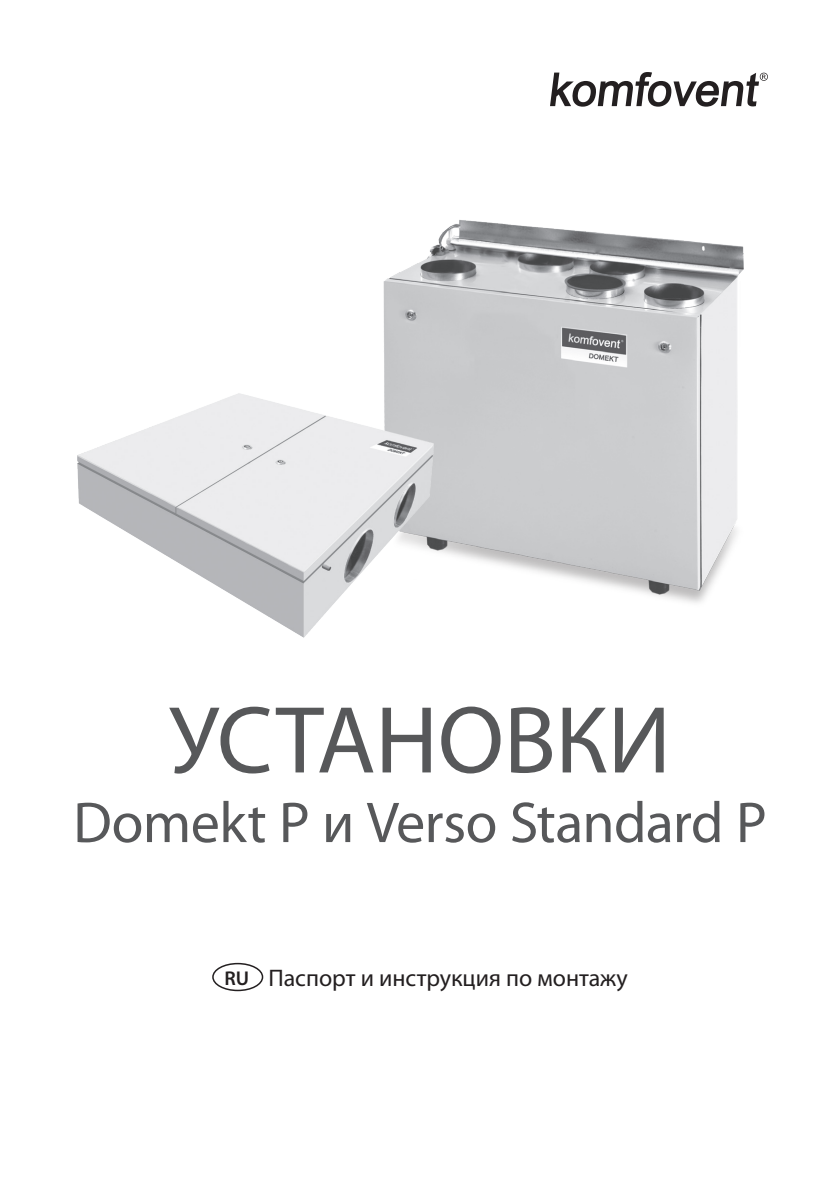
<style>
.page{position:relative;width:840px;height:1191px;background:#fff}
.page>*{position:absolute;margin:0;border:0;box-sizing:border-box;transform-origin:0 0}
.t1{font:96px "Myriad Pro";letter-spacing:-.005em;color:#57585a}
.t2{font:58px "Myriad Pro";letter-spacing:-.01em;color:#57585a}
.t3{font:24px "Myriad Pro";color:#231f20}
.t4{font:600 20px "Myriad Pro";color:#231f20}
</style>
<div class="page">
<svg style="left:550px;top:72px;width:217px;height:35px"></svg>
<div style="left:212px;top:963px;width:51px;height:28px;border:2px solid #231f20;border-radius:50%"></div>
<img style="left:383px;top:220px;width:361px;height:383px">
<img style="left:77px;top:380px;width:367px;height:258px">
<p class="t1" style="left:169px;top:681px;width:503px">УСТАНОВКИ</p>
<p class="t2" style="left:73px;top:787px;width:694px">Domekt P и Verso Standard P</p>
<p class="t4" style="left:224px;top:965px;width:26px">RU</p>
<p class="t3" style="left:268px;top:962px;width:361px">Паспорт и инструкция по монтажу</p>
</div>
